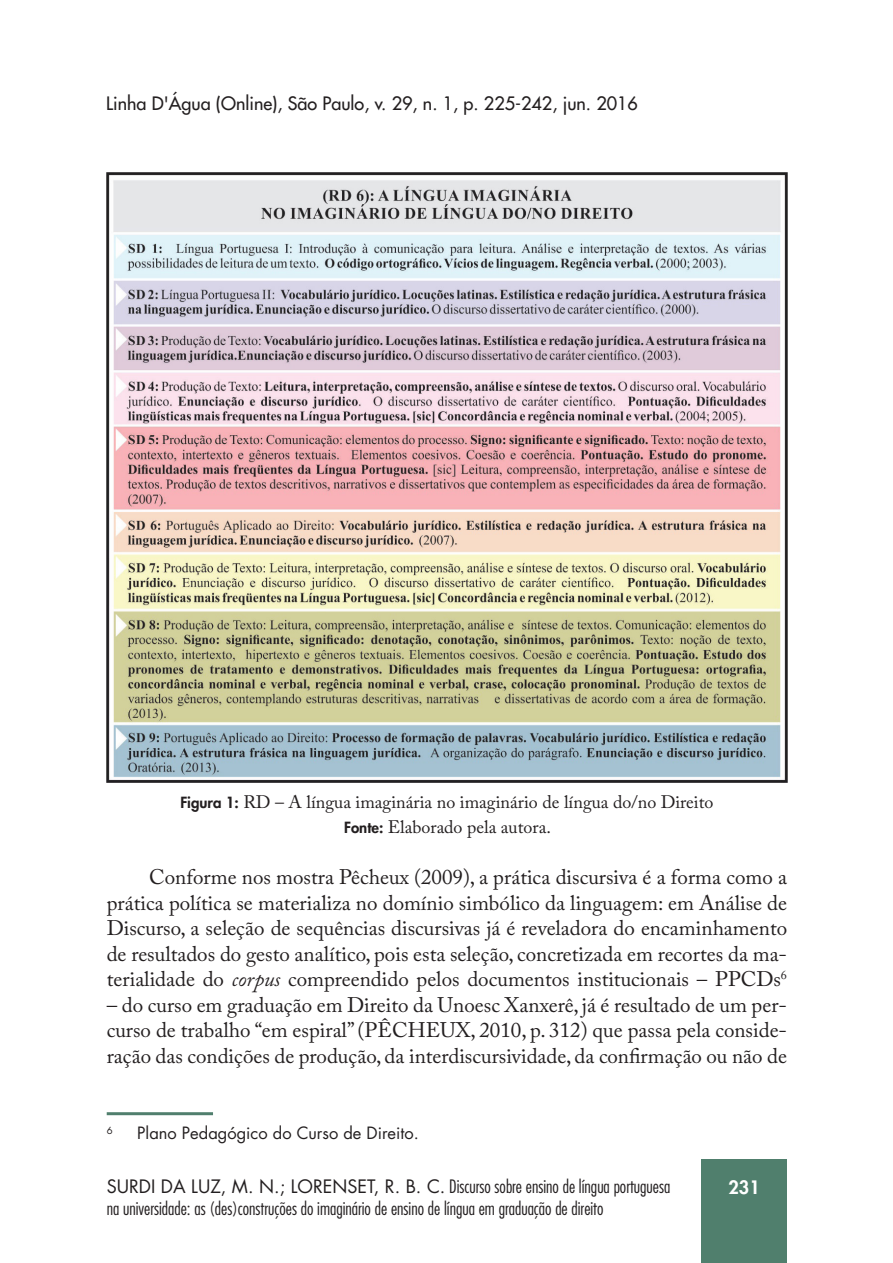
<style>
.page{position:relative;width:893px;height:1263px;background:#fff}
.page>*{position:absolute;margin:0;border:0;box-sizing:border-box;transform-origin:0 0}
._1__texto_corrido{font:21px/25.5px "Adobe Caslon Pro";color:#231f20;text-align:justify}
.t1{font:300 condensed 18px/21.6px "Futura LT";color:#231f20}
._3__legenda{font:18px "Adobe Caslon Pro";color:#231f20}
.t2{font:18px "Futura LT";color:#231f20}
.t3{font:800 18px "Futura LT";color:#fff}
._5__Nota_de_rodapé{font:16.5px "Futura LT";color:#231f20}
._5__Nota_de_rodapé-2{font:9.6px "Futura LT";color:#231f20}
.s1{font-family:"Futura LT";font-weight:800;font-size:15px}
.s2{font-style:italic}
.s3{font-weight:400;font-stretch:normal}
</style>
<div class="page">
<div style="left:702px;top:1159px;width:85px;height:104px;background:#507f6d"></div>
<img style="left:106px;top:173px;width:682px;height:609px">
<hr style="left:107px;top:1112px;width:106px;height:3px;background:#507f6d">
<p class="t2" style="left:106px;top:91px;width:533px">Linha D'Água (Online), São Paulo, v. 29, n. 1, p. 225-242, jun. 2016</p>
<p class="_3__legenda" style="left:180px;top:791px;width:535px"><span class="s1">Figura 1:</span> RD – A língua imaginária no imaginário de língua do/no Direito</p>
<p class="_3__legenda" style="left:344px;top:816px;width:208px"><span class="s1">Fonte:</span> Elaborado pela autora.</p>
<p class="_1__texto_corrido" style="left:107px;top:864px;width:682px;text-indent:43px">Conforme nos mostra Pêcheux (2009), a prática discursiva é a forma como a prática política se materializa no domínio simbólico da linguagem: em Análise de Discurso, a seleção de sequências discursivas já é reveladora do encaminhamento de resultados do gesto analítico, pois esta seleção, concretizada em recortes da ma&shy;terialidade do <span class="s2">corpus</span> compreendido pelos documentos institucionais – PPCDs<sup>6</sup></p>
<p class="_1__texto_corrido" style="left:107px;top:992px;width:682px">– do curso em graduação em Direito da Unoesc Xanxerê, já é resultado de um per&shy;curso de trabalho “em espiral” (PÊCHEUX, 2010, p. 312) que passa pela conside&shy;ração das condições de produção, da interdiscursividade, da confirmação ou não de</p>
<p class="_5__Nota_de_rodapé-2" style="left:107px;top:1124px;width:7px">6</p>
<p class="_5__Nota_de_rodapé" style="left:137px;top:1122px;width:283px">Plano Pedagógico do Curso de Direito.</p>
<p class="t1" style="left:107px;top:1176px;width:565px"><span class="s3">SURDI DA LUZ, M. N.; LORENSET, R. B. C.</span> Discurso sobre ensino de língua portuguesa na universidade: as (des)construções do imaginário de ensino de língua em graduação de direito</p>
<p class="t3" style="left:728px;top:1175px;width:33px">231</p>
</div>
